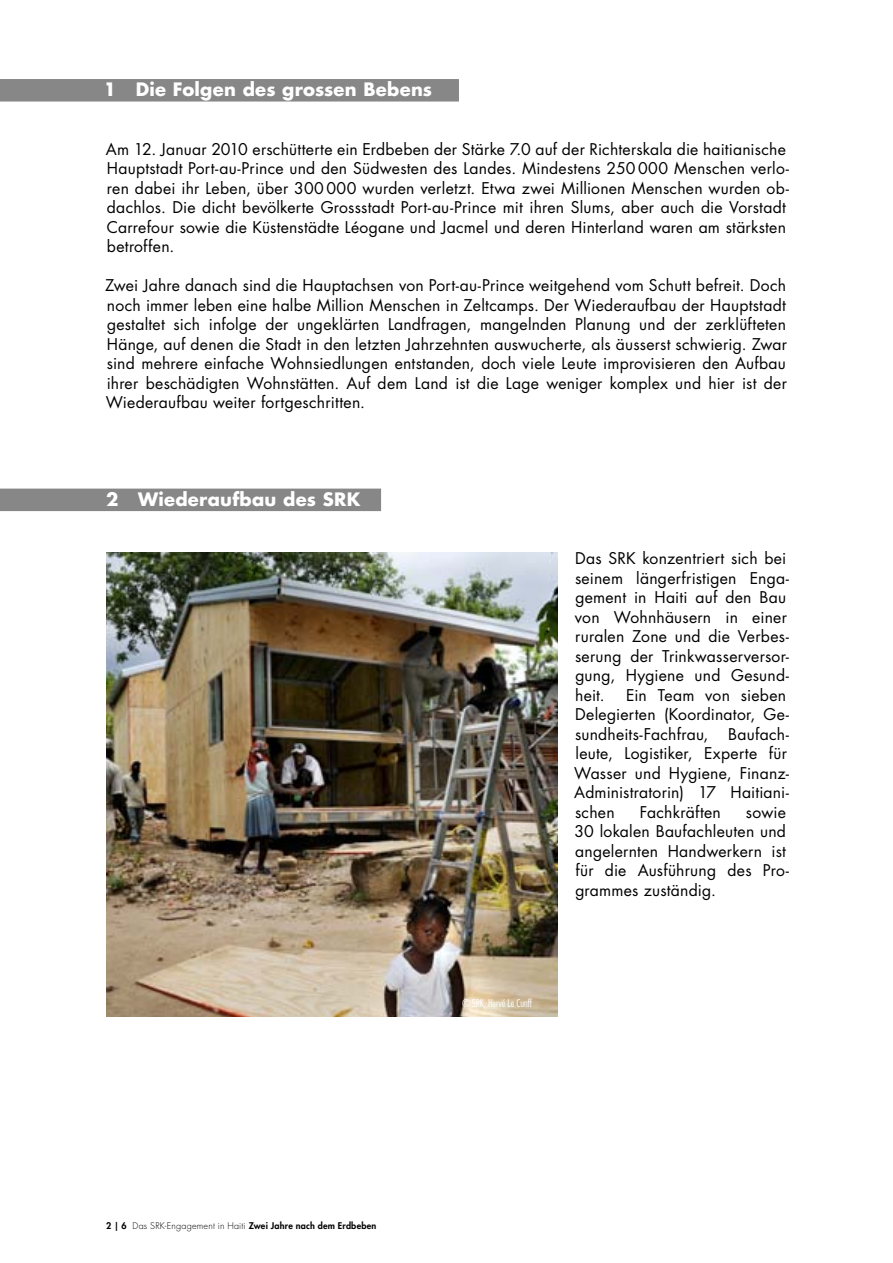
<style>
.page{position:relative;width:893px;height:1263px;background:#fff}
.page>*{position:absolute;margin:0;border:0;box-sizing:border-box;transform-origin:0 0}
.t1{font:700 18px "Futura Std";letter-spacing:.015em;color:#fff}
.t2{font:15.75px/19.5px "Futura Std";letter-spacing:.015em;color:#000}
.t3{font:300 condensed 10.5px "Futura Std";color:#fff}
.t4{font:800 9px "Futura Std";letter-spacing:.025em;color:#000}
.s1{font-weight:300}
</style>
<div class="page">
<div style="left:0;top:79px;width:459px;height:23px;background:#868786"></div>
<div style="left:0;top:489px;width:381px;height:22px;background:#868786"></div>
<img style="left:107px;top:553px;width:451px;height:463px">
<p class="t1" style="left:104px;top:77px;width:330px">1 Die Folgen des grossen Bebens</p>
<p class="t2" style="left:106px;top:139px;width:685px">Am 12. Januar 2010 erschütterte ein Erdbeben der Stärke 7.0 auf der Richterskala die haitianische Hauptstadt Port-au-Prince und den Südwesten des Landes. Mindestens 250 000 Menschen verlo&shy;ren dabei ihr Leben, über 300 000 wurden verletzt. Etwa zwei Millionen Menschen wurden ob&shy;dachlos. Die dicht bevölkerte Grossstadt Port-au-Prince mit ihren Slums, aber auch die Vorstadt Carrefour sowie die Küstenstädte Léogane und Jacmel und deren Hinterland waren am stärksten betroffen.</p>
<p class="t2" style="left:105px;top:276px;width:683px;text-align:justify">Zwei Jahre danach sind die Hauptachsen von Port-au-Prince weitgehend vom Schutt befreit. Doch noch immer leben eine halbe Million Menschen in Zeltcamps. Der Wiederaufbau der Hauptstadt gestaltet sich infolge der ungeklärten Landfragen, mangelnden Planung und der zerklüfteten Hänge, auf denen die Stadt in den letzten Jahrzehnten auswucherte, als äusserst schwierig. Zwar sind mehrere einfache Wohnsiedlungen entstanden, doch viele Leute improvisieren den Aufbau ihrer beschädigten Wohnstätten. Auf dem Land ist die Lage weniger komplex und hier ist der Wiederaufbau weiter fortgeschritten.</p>
<p class="t1" style="left:106px;top:487px;width:256px">2 Wiederaufbau des SRK</p>
<p class="t4" style="left:106px;top:1220px;width:272px">2 | 6 <span class="s1">Das SRK-Engagement in Haiti</span> Zwei Jahre nach dem Erdbeben</p>
<p class="t3" style="left:462px;top:997px;width:71px">©SRK, Hervé Le Cunff</p>
<p class="t2" style="left:575px;top:549px;width:216px">Das SRK konzentriert sich bei seinem längerfristigen Enga&shy;gement in Haiti auf den Bau von Wohnhäusern in einer ruralen Zone und die Verbes&shy;serung der Trinkwasserversor&shy;gung, Hygiene und Gesund&shy;heit.</p>
<p class="t2" style="left:575px;top:685px;width:216px;text-indent:51px">Ein Team von sieben<br>Delegierten (Koordinator, Ge&shy;sundheits-Fachfrau,</p>
<p class="t2" style="left:574px;top:724px;width:217px;text-indent:154px">Baufach&shy;leute, Logistiker, Experte für<br>Wasser und Hygiene, Finanz-<br>Administratorin) 17 Haitiani&shy;schen</p>
<p class="t2" style="left:640px;top:802px;width:83px">Fachkräften</p>
<p class="t2" style="left:574px;top:802px;width:216px;text-indent:171px">sowie<br>30 lokalen Baufachleuten und angelernten Handwerkern ist für die Ausführung des Pro&shy;grammes zuständig.</p>
</div>
